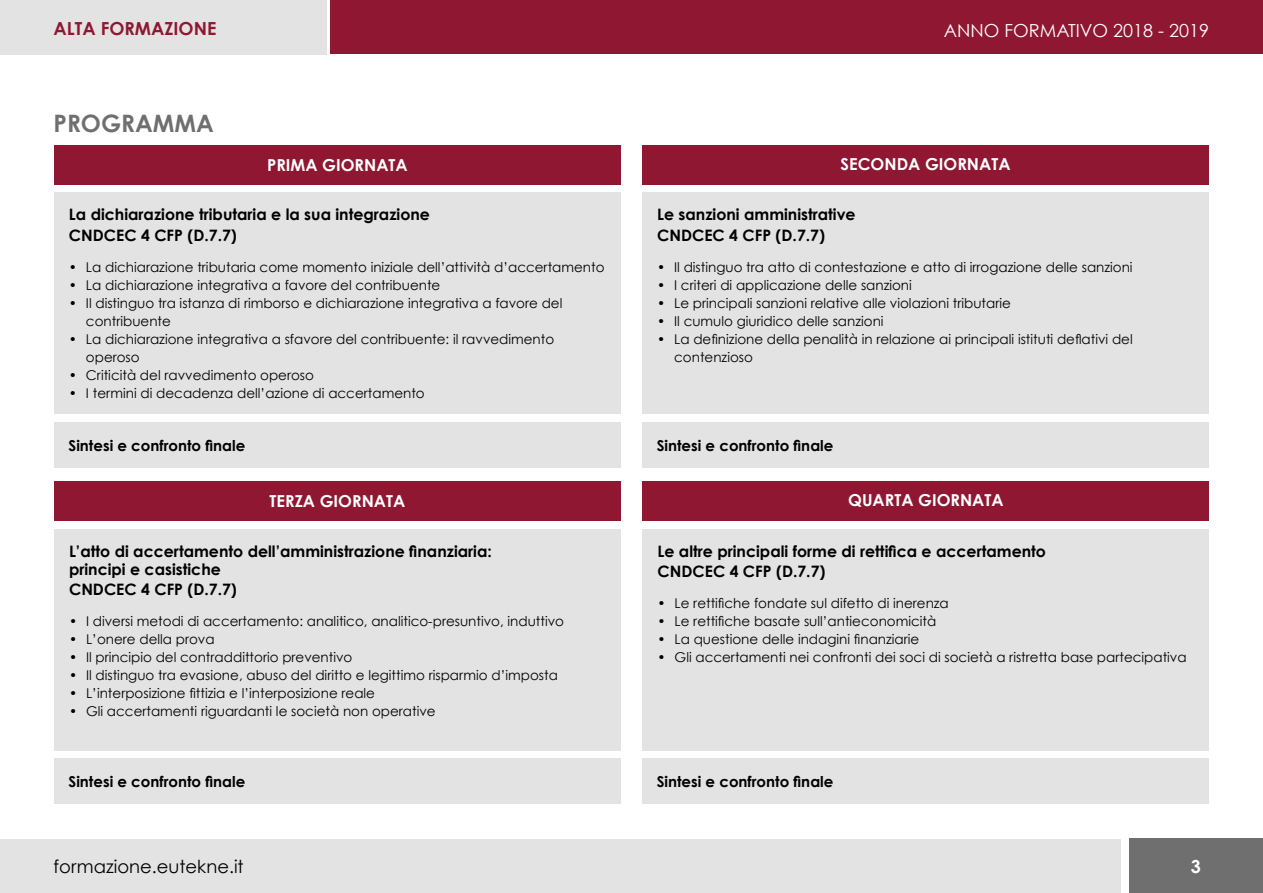
<style>
.page{position:relative;width:1263px;height:893px;background:#fff}
.page>*{position:absolute;margin:0;border:0;box-sizing:border-box;transform-origin:0 0}
.t1{font:700 24px "Century Gothic";color:#706f6f}
.t2{font:18px "Century Gothic";color:#fff}
.t3{font:18px "Century Gothic";color:#000}
.t4{font:700 18px "Century Gothic";color:#8f1731}
.t5{font:700 18px "Century Gothic";color:#fff}
.t6{font:700 16.5px "Century Gothic";color:#fff}
.t7{font:700 15.75px/20.2px "Century Gothic";color:#000}
.t8{font:700 15px "Century Gothic";color:#000}
.t9{font:13.5px/18px "Century Gothic";color:#000}
</style>
<div class="page">
<div style="left:0;top:0;width:327px;height:54px;background:#e3e3e3"></div>
<div style="left:331px;top:0;width:932px;height:54px;background:#8f1731"></div>
<div style="left:0;top:839px;width:1120px;height:54px;background:#e3e3e3"></div>
<div style="left:1129px;top:839px;width:134px;height:54px;background:#706f6f"></div>
<div style="left:54px;top:193px;width:567px;height:221px;background:#e3e3e3"></div>
<div style="left:54px;top:422px;width:566px;height:46px;background:#e3e3e3"></div>
<div style="left:54px;top:145px;width:567px;height:40px;background:#8f1731"></div>
<div style="left:642px;top:193px;width:567px;height:221px;background:#e3e3e3"></div>
<div style="left:642px;top:422px;width:566px;height:46px;background:#e3e3e3"></div>
<div style="left:642px;top:145px;width:567px;height:40px;background:#8f1731"></div>
<div style="left:54px;top:759px;width:566px;height:45px;background:#e3e3e3"></div>
<div style="left:54px;top:529px;width:567px;height:221px;background:#e3e3e3"></div>
<div style="left:54px;top:481px;width:567px;height:40px;background:#8f1731"></div>
<div style="left:642px;top:759px;width:566px;height:45px;background:#e3e3e3"></div>
<div style="left:642px;top:529px;width:567px;height:221px;background:#e3e3e3"></div>
<div style="left:642px;top:481px;width:567px;height:40px;background:#8f1731"></div>
<h2 class="t4" style="left:54px;top:17px;width:164px">ALTA FORMAZIONE</h2>
<h2 class="t2" style="left:944px;top:19px;width:266px">ANNO FORMATIVO 2018 - 2019</h2>
<h1 class="t1" style="left:54px;top:108px;width:162px">PROGRAMMA</h1>
<p class="t6" style="left:267px;top:155px;width:142px">PRIMA GIORNATA</p>
<p class="t6" style="left:840px;top:154px;width:171px">SECONDA GIORNATA</p>
<p class="t7" style="left:69px;top:204px;width:362px">La dichiarazione tributaria e la sua integrazione<br>CNDCEC 4 CFP (D.7.7)</p>
<p class="t9" style="left:69px;top:258px;width:537px">• La dichiarazione tributaria come momento iniziale dell’attività d’accertamento</p>
<p class="t9" style="left:69px;top:276px;width:373px">• La dichiarazione integrativa a favore del contribuente</p>
<p class="t9" style="left:86px;top:294px;width:478px;text-indent:-17px">• Il distinguo tra istanza di rimborso e dichiarazione integrativa a favore del contribuente</p>
<p class="t9" style="left:86px;top:330px;width:470px;text-indent:-17px">• La dichiarazione integrativa a sfavore del contribuente: il ravvedimento operoso</p>
<p class="t9" style="left:69px;top:366px;width:247px">• Criticità del ravvedimento operoso</p>
<p class="t9" style="left:69px;top:384px;width:357px">• I termini di decadenza dell’azione di accertamento</p>
<p class="t7" style="left:657px;top:204px;width:200px">Le sanzioni amministrative<br>CNDCEC 4 CFP (D.7.7)</p>
<p class="t9" style="left:657px;top:258px;width:477px">• Il distinguo tra atto di contestazione e atto di irrogazione delle sanzioni</p>
<p class="t9" style="left:657px;top:276px;width:256px">• I criteri di applicazione delle sanzioni</p>
<p class="t9" style="left:657px;top:294px;width:355px">• Le principali sanzioni relative alle violazioni tributarie</p>
<p class="t9" style="left:657px;top:312px;width:228px">• Il cumulo giuridico delle sanzioni</p>
<p class="t9" style="left:674px;top:330px;width:460px;text-indent:-17px">• La definizione della penalità in relazione ai principali istituti deflativi del contenzioso</p>
<p class="t8" style="left:69px;top:436px;width:178px">Sintesi e confronto finale</p>
<p class="t8" style="left:657px;top:436px;width:178px">Sintesi e confronto finale</p>
<p class="t6" style="left:270px;top:491px;width:137px">TERZA GIORNATA</p>
<p class="t6" style="left:848px;top:490px;width:157px">QUARTA GIORNATA</p>
<p class="t7" style="left:69px;top:542px;width:424px;line-height:18px">L’atto di accertamento dell’amministrazione finanziaria: principi e casistiche</p>
<p class="t7" style="left:69px;top:579px;width:169px">CNDCEC 4 CFP (D.7.7)</p>
<p class="t9" style="left:69px;top:612px;width:496px">• I diversi metodi di accertamento: analitico, analitico-presuntivo, induttivo</p>
<p class="t9" style="left:69px;top:630px;width:147px">• L’onere della prova</p>
<p class="t9" style="left:69px;top:648px;width:285px">• Il principio del contraddittorio preventivo</p>
<p class="t9" style="left:69px;top:666px;width:490px">• Il distinguo tra evasione, abuso del diritto e legittimo risparmio d’imposta</p>
<p class="t9" style="left:69px;top:684px;width:307px">• L’interposizione fittizia e l’interposizione reale</p>
<p class="t9" style="left:69px;top:702px;width:368px">• Gli accertamenti riguardanti le società non operative</p>
<p class="t7" style="left:657px;top:540px;width:390px">Le altre principali forme di rettifica e accertamento<br>CNDCEC 4 CFP (D.7.7)</p>
<p class="t9" style="left:657px;top:594px;width:293px">• Le rettifiche fondate sul difetto di inerenza</p>
<p class="t9" style="left:657px;top:612px;width:280px">• Le rettifiche basate sull’antieconomicità</p>
<p class="t9" style="left:657px;top:630px;width:263px">• La questione delle indagini finanziarie</p>
<p class="t9" style="left:657px;top:648px;width:531px">• Gli accertamenti nei confronti dei soci di società a ristretta base partecipativa</p>
<p class="t8" style="left:69px;top:772px;width:178px">Sintesi e confronto finale</p>
<p class="t8" style="left:657px;top:772px;width:178px">Sintesi e confronto finale</p>
<h2 class="t3" style="left:54px;top:855px;width:192px">formazione.eutekne.it</h2>
<h2 class="t5" style="left:1191px;top:855px;width:12px">3</h2>
</div>
